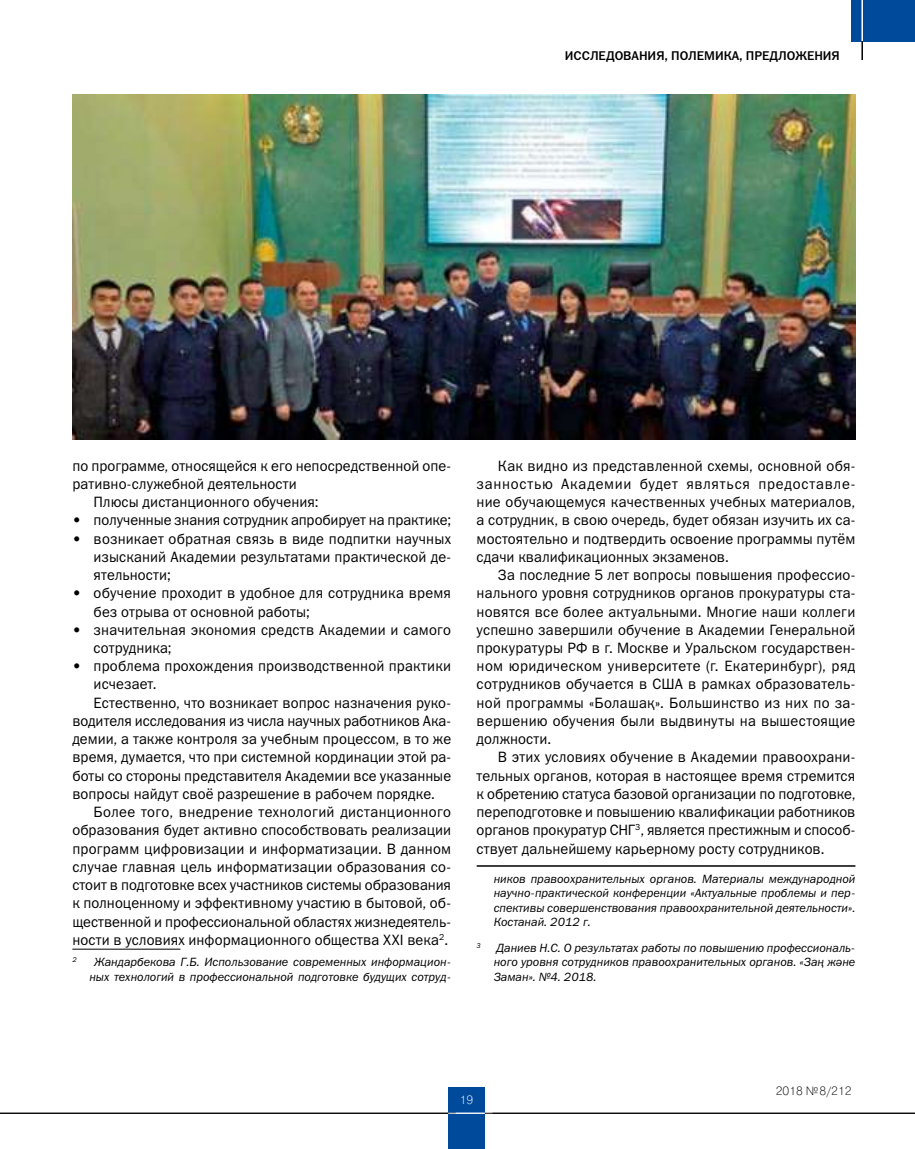
<style>
.page{position:relative;width:915px;height:1149px;background:#fff}
.page>*{position:absolute;margin:0;border:0;box-sizing:border-box;transform-origin:0 0}
.t1{font:15px/18.3px "DS Franklin Gothic";letter-spacing:.005em;color:#000;text-align:justify}
.t2{font:15px "DS Franklin Gothic";letter-spacing:.025em;color:#000}
.t3{font:500 12.75px "DS Franklin Gothic";color:#000}
.t4{font:italic 12px/14.4px "DS Franklin Gothic";color:#000;text-align:justify}
.t5{font:300 12px "DS Pragmatica";color:#000}
.t6{font:300 12px "DS Pragmatica";color:#fff}
.t7{font:italic 7.05px "DS Franklin Gothic";color:#000}
</style>
<div class="page">
<hr style="left:72px;top:948px;width:108px;height:1px;background:#000">
<hr style="left:476px;top:865px;width:379px;height:1px;background:#000">
<img style="left:72px;top:94px;width:783px;height:345px">
<div style="left:448px;top:1086px;width:36px;height:62px;background:#004a9b"></div>
<div style="left:851px;top:0;width:63px;height:41px;background:#004a9b"></div>
<hr style="left:861px;top:0;width:1px;height:41px;background:#fff">
<svg style="left:861px;top:41px;width:1px;height:19px"></svg>
<hr style="left:484px;top:1112px;width:430px;height:1px;background:#000">
<hr style="left:0;top:1112px;width:448px;height:1px;background:#000">
<hr style="left:448px;top:1112px;width:36px;height:1px;background:#fff">
<p class="t3" style="left:564px;top:49px;width:276px">ИССЛЕДОВАНИЯ, ПОЛЕМИКА, ПРЕДЛОЖЕНИЯ</p>
<p class="t1" style="left:72px;top:456px;width:380px">по программе, относящейся к его непосредственной опе-</p>
<p class="t1" style="left:72px;top:474px;width:226px">ративно-служебной деятельности</p>
<p class="t1" style="left:94px;top:493px;width:226px">Плюсы дистанционного обучения:</p>
<p class="t1" style="left:72px;top:511px;width:380px">• полученные знания сотрудник апробирует на практике;</p>
<p class="t1" style="left:94px;top:529px;width:359px;text-indent:-21px">• возникает обратная связь в виде подпитки научных изысканий Академии результатами практической де&shy;ятельности;</p>
<p class="t1" style="left:94px;top:584px;width:359px;text-indent:-21px">• обучение проходит в удобное для сотрудника время без отрыва от основной работы;</p>
<p class="t1" style="left:94px;top:620px;width:359px;text-indent:-21px">• значительная экономия средств Академии и самого сотрудника;</p>
<p class="t1" style="left:72px;top:657px;width:380px">• проблема прохождения производственной практики</p>
<p class="t1" style="left:94px;top:675px;width:64px">исчезает.</p>
<p class="t1" style="left:94px;top:693px;width:359px">Естественно, что возникает вопрос назначения руко-</p>
<p class="t1" style="left:72px;top:711px;width:380px">водителя исследования из числа научных работников Ака-</p>
<p class="t1" style="left:72px;top:729px;width:380px">демии, а также контроля за учебным процессом, в то же</p>
<p class="t1" style="left:72px;top:748px;width:380px">время, думается, что при системной кординации этой ра-</p>
<p class="t1" style="left:72px;top:766px;width:380px">боты со стороны представителя Академии все указанные</p>
<p class="t1" style="left:72px;top:784px;width:364px">вопросы найдут своё разрешение в рабочем порядке.</p>
<p class="t2" style="left:94px;top:804px;width:359px">Более того, внедрение технологий дистанционного</p>
<p class="t1" style="left:72px;top:821px;width:380px">образования будет активно способствовать реализации</p>
<p class="t1" style="left:72px;top:839px;width:380px">программ цифровизации и информатизации. В данном</p>
<p class="t1" style="left:72px;top:857px;width:380px">случае главная цель информатизации образования со-</p>
<p class="t1" style="left:72px;top:875px;width:380px">стоит в подготовке всех участников системы образования</p>
<p class="t1" style="left:72px;top:893px;width:380px">к полноценному и эффективному участию в бытовой, об-</p>
<p class="t1" style="left:72px;top:912px;width:380px">щественной и профессиональной областях жизнедеятель-</p>
<p class="t1" style="left:72px;top:930px;width:377px">ности в условиях информационного общества ХХІ века<sup>2</sup>.</p>
<p class="t7" style="left:72px;top:955px;width:6px">2</p>
<p class="t4" style="left:89px;top:954px;width:363px;text-align:center">Жандарбекова Г.Б. Использование современных информацион&shy;ных технологий в профессиональной подготовке будущих сотруд-</p>
<p class="t1" style="left:476px;top:456px;width:380px;text-indent:21px">Как видно из представленной схемы, основной обя&shy;занностью Академии будет являться предоставле&shy;ние обучающемуся качественных учебных материалов, а сотрудник, в свою очередь, будет обязан изучить их са&shy;мостоятельно и подтвердить освоение программы путём сдачи квалификационных экзаменов.</p>
<p class="t1" style="left:476px;top:565px;width:380px;text-indent:21px">За последние 5 лет вопросы повышения профессио&shy;нального уровня сотрудников органов прокуратуры ста&shy;новятся все более актуальными. Многие наши коллеги успешно завершили обучение в Академии Генеральной прокуратуры РФ в г. Москве и Уральском государствен&shy;ном юридическом университете (г. Екатеринбург), ряд сотрудников обучается в США в рамках образователь&shy;ной программы «Болашақ». Большинство из них по за&shy;вершению обучения были выдвинуты на вышестоящие должности.</p>
<p class="t1" style="left:476px;top:748px;width:380px;text-indent:21px">В этих условиях обучение в Академии правоохрани&shy;тельных органов, которая в настоящее время стремится к обретению статуса базовой организации по подготовке, переподготовке и повышению квалификации работников органов прокуратур СНГ<sup>3</sup>, является престижным и способ&shy;ствует дальнейшему карьерному росту сотрудников.</p>
<p class="t4" style="left:493px;top:871px;width:363px">ников правоохранительных органов. Материалы международной научно-практической конференции «Актуальные проблемы и пер&shy;спективы совершенствования правоохранительной деятельности».<br>Костанай. 2012 г.</p>
<p class="t7" style="left:476px;top:941px;width:6px">3</p>
<p class="t4" style="left:493px;top:940px;width:363px">Даниев Н.С. О результатах работы по повышению профессиональ&shy;ного уровня сотрудников правоохранительных органов. «Заң және Заман». №4. 2018.</p>
<p class="t6" style="left:459px;top:1092px;width:15px">19</p>
<p class="t5" style="left:775px;top:1084px;width:77px">2018 №8/212</p>
</div>
